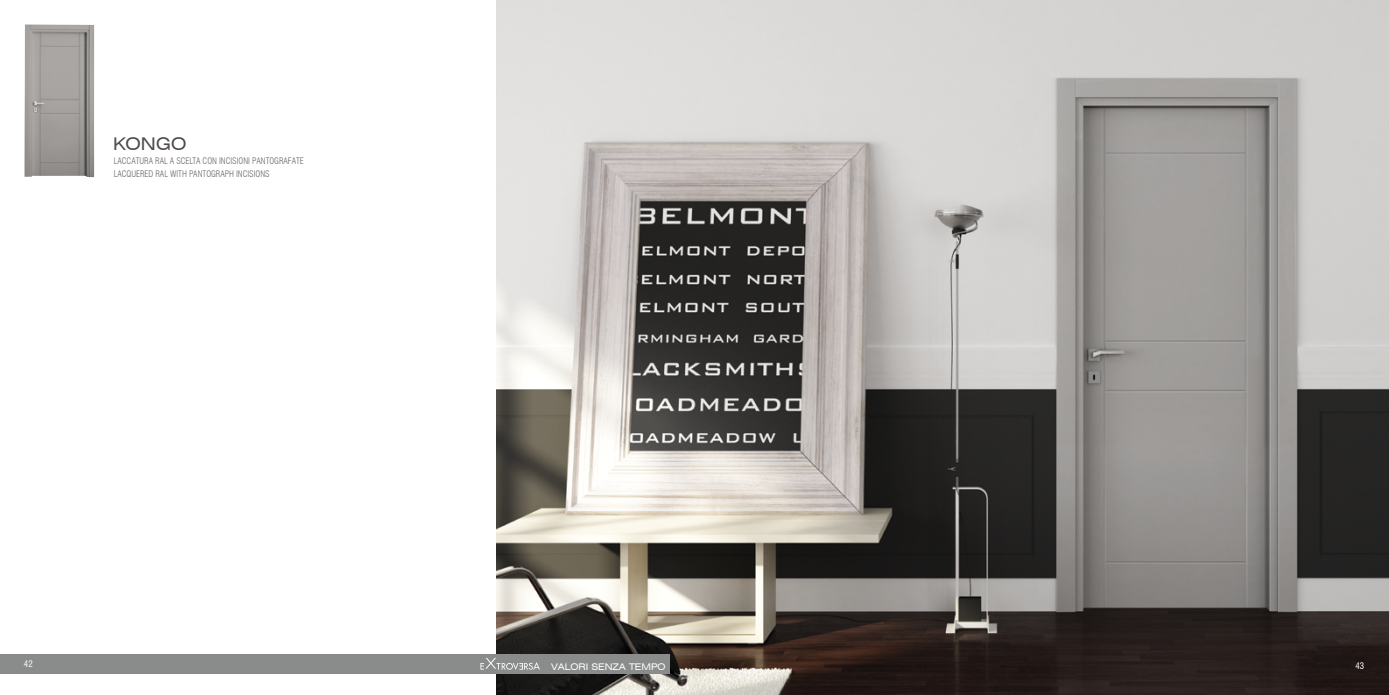
<style>
.page{position:relative;width:1389px;height:695px;background:#fff}
.page>*{position:absolute;margin:0;border:0;box-sizing:border-box;transform-origin:0 0}
.t1{font:expanded 17.5px "Swiss 721 BT";color:#4f4a49}
.t2{font:expanded 9.19px "Swiss 721 BT";color:#fff}
.t3{font:300 condensed 8.75px/13.1px "Swiss 721 BT";color:#6a6665}
.t4{font:condensed 8.75px "Swiss 721 BT";color:#fff}
</style>
<div class="page">
<img style="left:24px;top:24px;width:70px;height:153px">
<img style="left:496px;top:0;width:893px;height:694px">
<div style="left:0;top:653px;width:670px;height:20px;background:#8a8c8c"></div>
<svg style="left:480px;top:658px;width:60px;height:12px"></svg>
<h1 class="t1" style="left:113px;top:133px;width:75px">KONGO</h1>
<p class="t3" style="left:114px;top:154px;width:192px">LACCATURA RAL A SCELTA CON INCISIONI PANTOGRAFATE<br>LACQUERED RAL WITH PANTOGRAPH INCISIONS</p>
<p class="t4" style="left:24px;top:658px;width:10px">42</p>
<p class="t4" style="left:1355px;top:658px;width:10px">43</p>
<p class="t2" style="left:551px;top:660px;width:116px">VALORI SENZA TEMPO</p>
<p class="t4" style="left:1355px;top:660px;width:10px">43</p>
</div>
